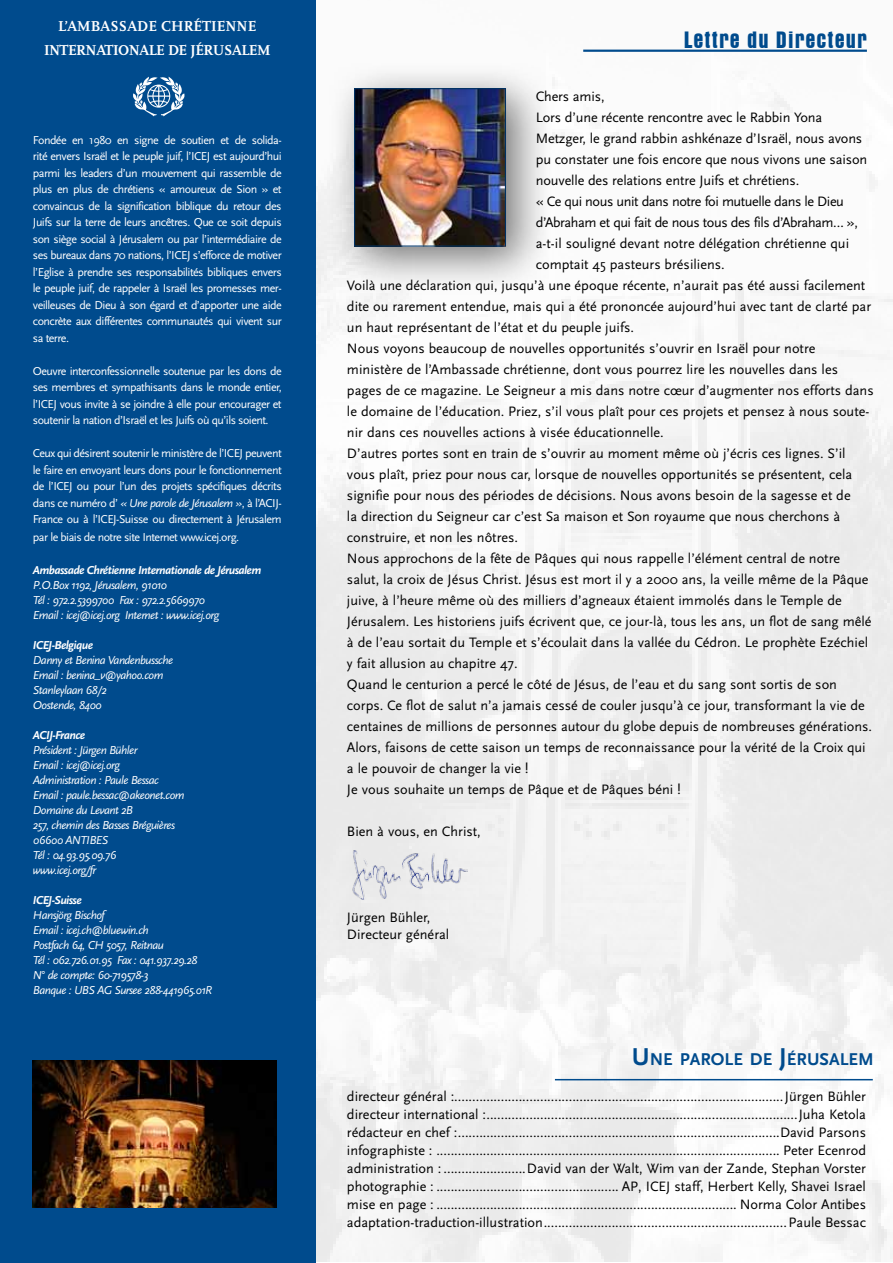
<style>
.page{position:relative;width:893px;height:1263px;background:#fff}
.page>*{position:absolute;margin:0;border:0;box-sizing:border-box;transform-origin:0 0}
.t1{font:700 condensed 24px "Aurora BT";letter-spacing:.04em;color:#004b8d}
.t2{font:700 17.85px "Scala Sans";color:#004b8d}
.t3{font:700 15px/24px "Scala";letter-spacing:-.035em;color:#fff;text-align:center}
.t4{font:14.25px/18px "Scala Sans";color:#000}
.t5{font:14.25px "Scala Sans";letter-spacing:-.03em;color:#000}
.t6{font:12px/16.5px "Scala Sans";letter-spacing:-.045em;color:#fff;text-align:justify}
.t7{font:italic 12px/15px "Scala Sans";letter-spacing:-.045em;color:#fff}
.t8{font:italic 700 12px "Scala Sans";letter-spacing:-.045em;color:#fff}
.s1{font-style:italic}
.s2{font-size:25.5px}
</style>
<div class="page">
<div style="left:0;top:0;width:316px;height:1263px;background:#004b8d"></div>
<img style="left:348px;top:849px;width:120px;height:52px">
<svg style="left:133px;top:77px;width:52px;height:39px"></svg>
<div style="left:327px;top:61px;width:227px;height:234px;background:#000;opacity:.54"></div>
<img style="left:356px;top:90px;width:148px;height:155px">
<div style="left:354px;top:88px;width:152px;height:159px;border:1px solid #003263"></div>
<img style="left:33px;top:1060px;width:243px;height:147px">
<hr style="left:583px;top:50px;width:284px;height:2px;background:#004b8d">
<hr style="left:555px;top:1079px;width:318px;height:1px;background:#004b8d">
<p class="t3" style="left:44px;top:15px;width:228px">L’AMBASSADE CHRÉTIENNE<br>INTERNATIONALE DE JÉRUSALEM</p>
<p class="t6" style="left:33px;top:132px;width:250px">Fondée en 1980 en signe de soutien et de solida&shy;rité envers Israël et le peuple juif, l’ICEJ est aujourd’hui parmi les leaders d’un mouvement qui rassemble de plus en plus de chrétiens « amoureux de Sion » et convaincus de la signification biblique du retour des Juifs sur la terre de leurs ancêtres. Que ce soit depuis son siège social à Jérusalem ou par l’intermédiaire de ses bureaux dans 70 nations, l’ICEJ s’efforce de motiver l’Eglise à prendre ses responsabilités bibliques envers le peuple juif, de rappeler à Israël les promesses mer&shy;veilleuses de Dieu à son égard et d’apporter une aide concrète aux différentes communautés qui vivent sur sa terre.</p>
<p class="t6" style="left:33px;top:363px;width:250px">Oeuvre interconfessionnelle soutenue par les dons de ses membres et sympathisants dans le monde entier, l’ICEJ vous invite à se joindre à elle pour encourager et soutenir la nation d’Israël et les Juifs où qu’ils soient.</p>
<p class="t6" style="left:33px;top:445px;width:250px">Ceux qui désirent soutenir le ministère de l’ICEJ peuvent le faire en envoyant leurs dons pour le fonctionnement de l’ICEJ ou pour l’un des projets spécifiques décrits dans ce numéro d’ <span class="s1">« Une parole de Jérusalem »</span>, à l’ACIJ-France ou à l’ICEJ-Suisse ou directement à Jérusalem</p>
<p class="t6" style="left:33px;top:529px;width:208px">par le biais de notre site Internet www.icej.org.</p>
<p class="t8" style="left:33px;top:564px;width:230px">Ambassade Chrétienne Internationale de Jérusalem</p>
<p class="t7" style="left:33px;top:578px;width:188px">P.O.Box 1192, Jérusalem, 91010<br>Tél : 972.2.5399700 Fax : 972.2.5669970<br>Email : icej@icej.org Internet : www.icej.org</p>
<p class="t8" style="left:33px;top:639px;width:62px">ICEJ-Belgique</p>
<p class="t7" style="left:33px;top:653px;width:142px">Danny et Benina Vandenbussche<br>Email : benina_v@yahoo.com<br>Stanleylaan 68/2<br>Oostende, 8400</p>
<p class="t8" style="left:33px;top:729px;width:54px">ACIJ-France</p>
<p class="t7" style="left:33px;top:743px;width:153px">Président : Jürgen Bühler<br>Email : icej@icej.org<br>Administration : Paule Bessac<br>Email : paule.bessac@akeonet.com<br>Domaine du Levant 2B<br>257, chemin des Basses Bréguières<br>06600 ANTIBES<br>Tél : 04.93.95.09.76<br>www.icej.org/fr</p>
<p class="t8" style="left:33px;top:894px;width:50px">ICEJ-Suisse</p>
<p class="t7" style="left:33px;top:908px;width:181px">Hansjörg Bischof<br>Email : icej.ch@bluewin.ch<br>Postfach 64, CH 5057, Reitnau<br>Tél : 062.726.01.95 Fax : 041.937.29.28<br>N° de compte: 60-719578-3<br>Banque : UBS AG Sursee 288-441965.01R</p>
<h1 class="t1" style="left:684px;top:27px;width:184px">Lettre du Directeur</h1>
<p class="t4" style="left:536px;top:87px;width:70px">Chers amis,</p>
<p class="t4" style="left:536px;top:108px;width:288px">Lors d’une récente rencontre avec le Rabbin Yona</p>
<p class="t4" style="left:536px;top:129px;width:328px">Metzger, le grand rabbin ashkénaze d’Israël, nous avons</p>
<p class="t4" style="left:536px;top:150px;width:333px">pu constater une fois encore que nous vivons une saison</p>
<p class="t4" style="left:536px;top:171px;width:265px">nouvelle des relations entre Juifs et chrétiens.</p>
<p class="t5" style="left:536px;top:193px;width:310px">« Ce qui nous unit dans notre foi mutuelle dans le Dieu</p>
<p class="t5" style="left:536px;top:214px;width:324px">d’Abraham et qui fait de nous tous des fils d’Abraham… »,</p>
<p class="t4" style="left:536px;top:234px;width:315px">a-t-il souligné devant notre délégation chrétienne qui</p>
<p class="t4" style="left:536px;top:255px;width:191px">comptait 45 pasteurs brésiliens.</p>
<p class="t4" style="left:347px;top:276px;width:520px">Voilà une déclaration qui, jusqu’à une époque récente, n’aurait pas été aussi facilement</p>
<p class="t4" style="left:347px;top:297px;width:526px">dite ou rarement entendue, mais qui a été prononcée aujourd’hui avec tant de clarté par</p>
<p class="t4" style="left:347px;top:318px;width:288px">un haut représentant de l’état et du peuple juifs.</p>
<p class="t4" style="left:347px;top:339px;width:470px">Nous voyons beaucoup de nouvelles opportunités s’ouvrir en Israël pour notre</p>
<p class="t4" style="left:347px;top:360px;width:493px">ministère de l’Ambassade chrétienne, dont vous pourrez lire les nouvelles dans les</p>
<p class="t4" style="left:347px;top:381px;width:528px">pages de ce magazine. Le Seigneur a mis dans notre cœur d’augmenter nos efforts dans</p>
<p class="t4" style="left:347px;top:402px;width:524px">le domaine de l’éducation. Priez, s’il vous plaît pour ces projets et pensez à nous soute-</p>
<p class="t4" style="left:347px;top:423px;width:318px">nir dans ces nouvelles actions à visée éducationnelle.</p>
<p class="t4" style="left:347px;top:444px;width:500px">D’autres portes sont en train de s’ouvrir au moment même où j’écris ces lignes. S’il</p>
<p class="t4" style="left:347px;top:465px;width:507px">vous plaît, priez pour nous car, lorsque de nouvelles opportunités se présentent, cela</p>
<p class="t4" style="left:347px;top:486px;width:505px">signifie pour nous des périodes de décisions. Nous avons besoin de la sagesse et de</p>
<p class="t4" style="left:347px;top:508px;width:495px">la direction du Seigneur car c’est Sa maison et Son royaume que nous cherchons à</p>
<p class="t4" style="left:347px;top:529px;width:173px">construire, et non les nôtres.</p>
<p class="t4" style="left:347px;top:550px;width:495px">Nous approchons de la fête de Pâques qui nous rappelle l’élément central de notre</p>
<p class="t4" style="left:347px;top:571px;width:523px">salut, la croix de Jésus Christ. Jésus est mort il y a 2000 ans, la veille même de la Pâque</p>
<p class="t4" style="left:347px;top:592px;width:496px">juive, à l’heure même où des milliers d’agneaux étaient immolés dans le Temple de</p>
<p class="t4" style="left:347px;top:613px;width:526px">Jérusalem. Les historiens juifs écrivent que, ce jour-là, tous les ans, un flot de sang mêlé</p>
<p class="t4" style="left:347px;top:634px;width:523px">à de l’eau sortait du Temple et s’écoulait dans la vallée du Cédron. Le prophète Ezéchiel</p>
<p class="t4" style="left:347px;top:655px;width:172px">y fait allusion au chapitre 47.</p>
<p class="t4" style="left:347px;top:676px;width:492px">Quand le centurion a percé le côté de Jésus, de l’eau et du sang sont sortis de son</p>
<p class="t4" style="left:347px;top:697px;width:519px">corps. Ce flot de salut n’a jamais cessé de couler jusqu’à ce jour, transformant la vie de</p>
<p class="t4" style="left:347px;top:718px;width:527px">centaines de millions de personnes autour du globe depuis de nombreuses générations.</p>
<p class="t4" style="left:347px;top:739px;width:520px">Alors, faisons de cette saison un temps de reconnaissance pour la vérité de la Croix qui</p>
<p class="t4" style="left:347px;top:760px;width:183px">a le pouvoir de changer la vie !</p>
<p class="t4" style="left:347px;top:781px;width:335px">Je vous souhaite un temps de Pâque et de Pâques béni !</p>
<p class="t4" style="left:347px;top:823px;width:135px">Bien à vous, en Christ,</p>
<p class="t4" style="left:347px;top:909px;width:104px;line-height:17.1px">Jürgen Bühler,<br>Directeur général</p>
<p class="t2" style="left:632px;top:1049px;width:243px"><span class="s2">U</span>NE PAROLE DE <span class="s2">J</span>ÉRUSALEM</p>
<p class="t4" style="left:347px;top:1087px;width:520px;text-align:justify">directeur général :............................................................................................Jürgen Bühler directeur international :.......................................................................................Juha Ketola rédacteur en chef :..........................................................................................David Parsons infographiste : ................................................................................................ Peter Ecenrod administration : .......................David van der Walt, Wim van der Zande, Stephan Vorster photographie : ................................................... AP, ICEJ staff, Herbert Kelly, Shavei Israel mise en page : .................................................................................... Norma Color Antibes adaptation-traduction-illustration....................................................................Paule Bessac</p>
</div>
